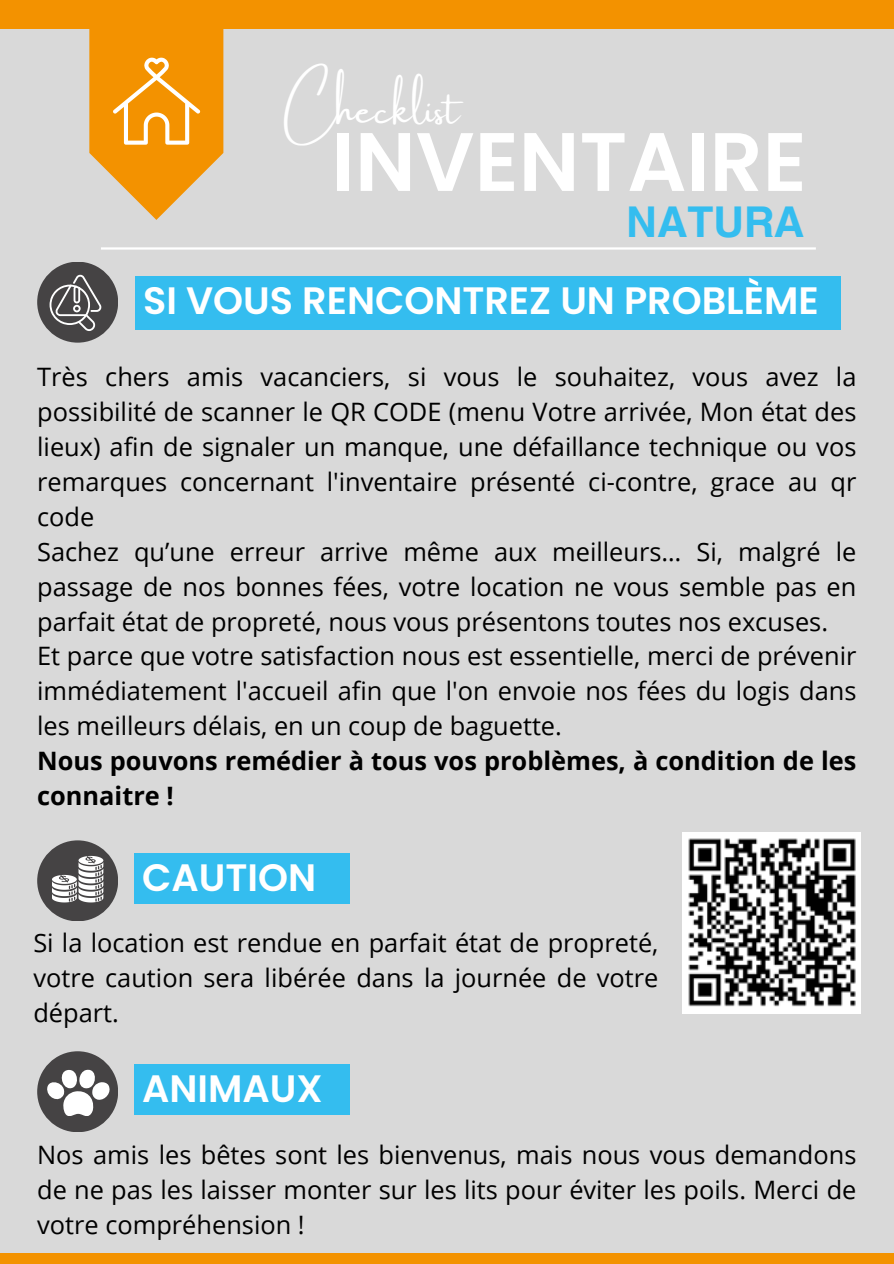
<style>
.page{position:relative;width:894px;height:1264px;background:#fff}
.page>*{position:absolute;margin:0;border:0;box-sizing:border-box;transform-origin:0 0}
.t1{font:600 82.65px "Poppins";color:#fff}
.t2{font:700 42.45px "Helvetica World";color:#34bdef}
.t3{font:40.05px "Amsterdam One";color:#fff}
.t4{font:600 38.1px "Poppins";color:#fff}
.t5{font:25.35px/34.8px "Open Sans";color:#000;text-align:justify}
.t6{font:700 25.35px/34.8px "Open Sans";color:#000}
</style>
<div class="page">
<div style="left:0;top:0;width:893px;height:1263px;background:#d9d9d9"></div>
<div style="left:0;top:0;width:893px;height:28px;background:#f39200"></div>
<div style="left:0;top:1252px;width:893px;height:11px;background:#f39200"></div>
<svg style="left:89px;top:28px;width:134px;height:192px"></svg>
<hr style="left:101px;top:247px;width:714px;height:2px;background:#fff">
<div style="left:135px;top:276px;width:706px;height:53px;background:#34bdef"></div>
<div style="left:37px;top:262px;width:81px;height:80px;background:#454344;border-radius:50%"></div>
<svg style="left:50px;top:275px;width:51px;height:56px"></svg>
<div style="left:134px;top:852px;width:215px;height:51px;background:#34bdef"></div>
<div style="left:37px;top:840px;width:81px;height:81px;background:#454344;border-radius:50%"></div>
<svg style="left:52px;top:855px;width:51px;height:47px"></svg>
<img style="left:682px;top:832px;width:177px;height:181px">
<div style="left:134px;top:1063px;width:215px;height:51px;background:#34bdef"></div>
<div style="left:37px;top:1051px;width:81px;height:81px;background:#454344;border-radius:50%"></div>
<svg style="left:47px;top:1069px;width:62px;height:46px"></svg>
<p class="t3" style="left:283px;top:88px;width:178px">Checklist</p>
<h4 class="t1" style="left:332px;top:104px;width:476px">INVENTAIRE</h4>
<p class="t2" style="left:626px;top:187px;width:179px">NATURA</p>
<p class="t4" style="left:143px;top:274px;width:676px">SI VOUS RENCONTREZ UN PROBLÈME</p>
<p class="t5" style="left:37px;top:359px;width:820px">Très chers amis vacanciers, si vous le souhaitez, vous avez la possibilité de scanner le QR CODE (menu Votre arrivée, Mon état des lieux) afin de signaler un manque, une défaillance technique ou vos remarques concernant l'inventaire présenté ci-contre, grace au qr code</p>
<h3 class="t5" style="left:37px;top:533px;width:820px">Sachez qu’une erreur arrive même aux meilleurs… Si, malgré le passage de nos bonnes fées, votre location ne vous semble pas en parfait état de propreté, nous vous présentons toutes nos excuses.</h3>
<h1 class="t5" style="left:37px;top:638px;width:820px">Et parce que votre satisfaction nous est essentielle, merci de prévenir immédiatement l'accueil afin que l'on envoie nos fées du logis dans les meilleurs délais, en un coup de baguette.</h1>
<p class="t6" style="left:37px;top:742px;width:820px">Nous pouvons remédier à tous vos problèmes, à condition de les connaitre !</p>
<p class="t4" style="left:142px;top:851px;width:175px">CAUTION</p>
<p class="t5" style="left:33px;top:924px;width:626px">Si la location est rendue en parfait état de propreté, votre caution sera libérée dans la journée de votre départ.</p>
<p class="t4" style="left:142px;top:1062px;width:182px">ANIMAUX</p>
<h4 class="t5" style="left:37px;top:1136px;width:820px">Nos amis les bêtes sont les bienvenus, mais nous vous demandons de ne pas les laisser monter sur les lits pour éviter les poils. Merci de votre compréhension !</h4>
</div>
